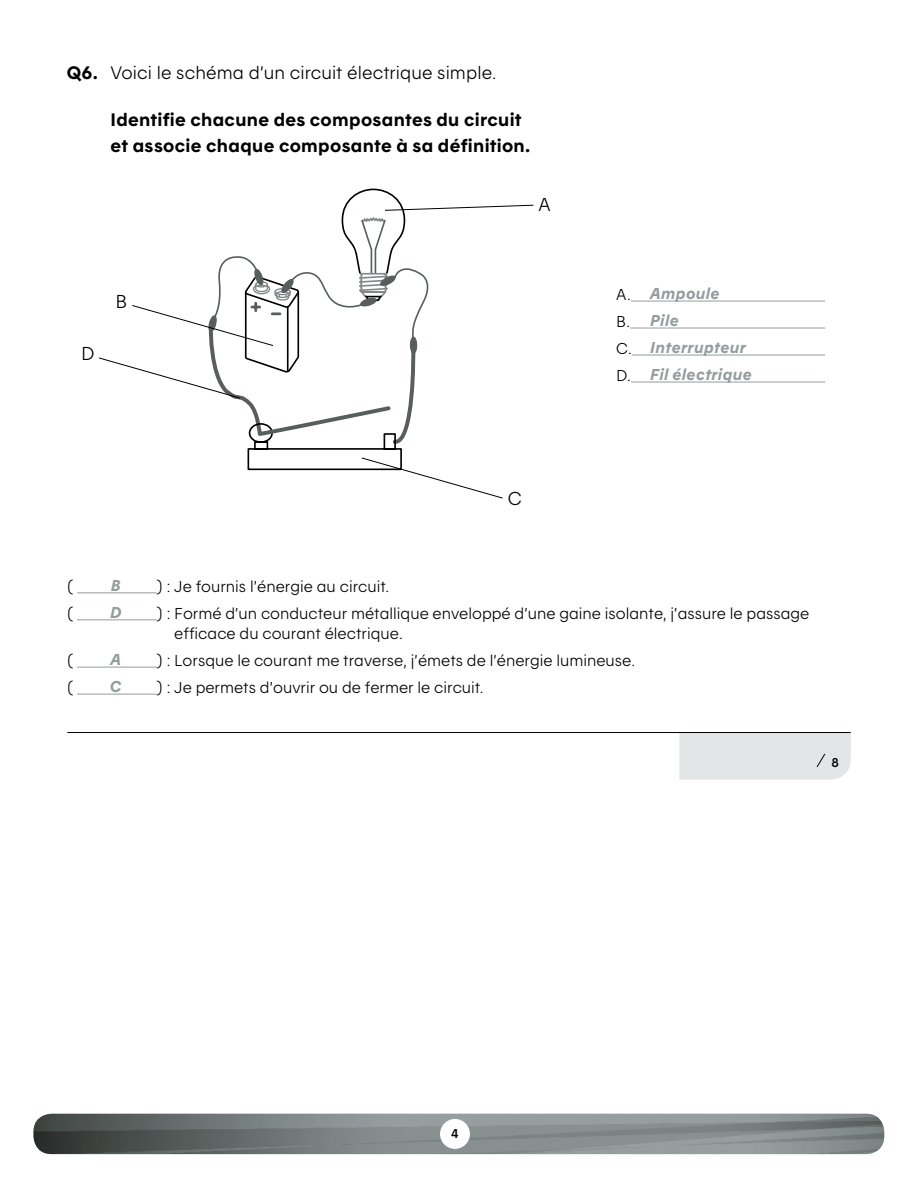
<style>
.page{position:relative;width:918px;height:1188px;background:#fff}
.page>*{position:absolute;margin:0;border:0;box-sizing:border-box;transform-origin:0 0}
.t1{font:18.6px "Hydro Quebec Maigre";color:#000}
.t2{font:18px/25.5px "Hydro Quebec Gras";letter-spacing:.02em;color:#000}
.t3{font:18px "Hydro Quebec Maigre";letter-spacing:.005em;color:#000}
.t4{font:15.75px/20.2px "Hydro Quebec Maigre";color:#000}
.t5{font:15.75px "Hydro Quebec Gras Italique";letter-spacing:.025em;color:#959c9d}
.t6{font:12.75px "Hydro Quebec Demi";color:#000}
.s1{font-family:"Hydro Quebec Gras"}
</style>
<div class="page">
<img style="left:33px;top:1114px;width:851px;height:40px">
<div style="left:440px;top:1119px;width:30px;height:30px;background:#fff;border-radius:50%"></div>
<hr style="left:77px;top:592px;width:80px;height:1px;background:#959c9d">
<hr style="left:77px;top:619px;width:80px;height:1px;background:#959c9d">
<hr style="left:77px;top:667px;width:80px;height:1px;background:#959c9d">
<hr style="left:77px;top:694px;width:80px;height:1px;background:#959c9d">
<hr style="left:631px;top:301px;width:194px;height:1px;background:#959c9d">
<hr style="left:630px;top:328px;width:195px;height:1px;background:#959c9d">
<hr style="left:632px;top:355px;width:193px;height:1px;background:#959c9d">
<hr style="left:631px;top:382px;width:194px;height:1px;background:#959c9d">
<svg style="left:99px;top:188px;width:435px;height:311px"></svg>
<hr style="left:67px;top:732px;width:784px;height:1px;background:#000">
<div style="left:679px;top:732px;width:172px;height:48px;background:#e3e6e6"></div>
<p class="t3" style="left:67px;top:62px;width:431px"><span class="s1">Q6.</span> Voici le schéma d’un circuit électrique simple.</p>
<p class="t2" style="left:110px;top:106px;width:421px">Identifie chacune des composantes du circuit et associe chaque composante à sa définition.</p>
<p class="t1" style="left:539px;top:193px;width:14px">A</p>
<p class="t1" style="left:81px;top:342px;width:15px">D</p>
<p class="t1" style="left:116px;top:291px;width:14px">B</p>
<p class="t4" style="left:616px;top:284px;width:16px">A.</p>
<p class="t4" style="left:616px;top:311px;width:16px">B.</p>
<p class="t4" style="left:616px;top:338px;width:17px">C.</p>
<p class="t4" style="left:616px;top:365px;width:16px">D.</p>
<p class="t5" style="left:650px;top:284px;width:71px">Ampoule</p>
<p class="t5" style="left:650px;top:311px;width:30px">Pile</p>
<p class="t5" style="left:650px;top:338px;width:97px">Interrupteur</p>
<p class="t5" style="left:650px;top:365px;width:103px">Fil électrique</p>
<p class="t1" style="left:508px;top:488px;width:16px">C</p>
<p class="t4" style="left:67px;top:576px;width:8px">(</p>
<p class="t4" style="left:157px;top:576px;width:234px">) : Je fournis l’énergie au circuit.</p>
<p class="t4" style="left:67px;top:603px;width:8px">(</p>
<p class="t4" style="left:174px;top:603px;width:637px;text-indent:-18px">) : Formé d’un conducteur métallique enveloppé d’une gaine isolante, j’assure le passage efficace du courant électrique.</p>
<p class="t4" style="left:67px;top:650px;width:8px">(</p>
<p class="t4" style="left:157px;top:650px;width:480px">) : Lorsque le courant me traverse, j’émets de l’énergie lumineuse.</p>
<p class="t4" style="left:67px;top:677px;width:8px">(</p>
<p class="t4" style="left:157px;top:677px;width:328px">) : Je permets d’ouvrir ou de fermer le circuit.</p>
<p class="t5" style="left:111px;top:575px;width:12px">B</p>
<p class="t5" style="left:110px;top:602px;width:13px">D</p>
<p class="t5" style="left:111px;top:650px;width:12px">A</p>
<p class="t5" style="left:110px;top:677px;width:13px">C</p>
<p class="t6" style="left:832px;top:755px;width:9px">8</p>
<p class="t6" style="left:451px;top:1126px;width:9px">4</p>
</div>
